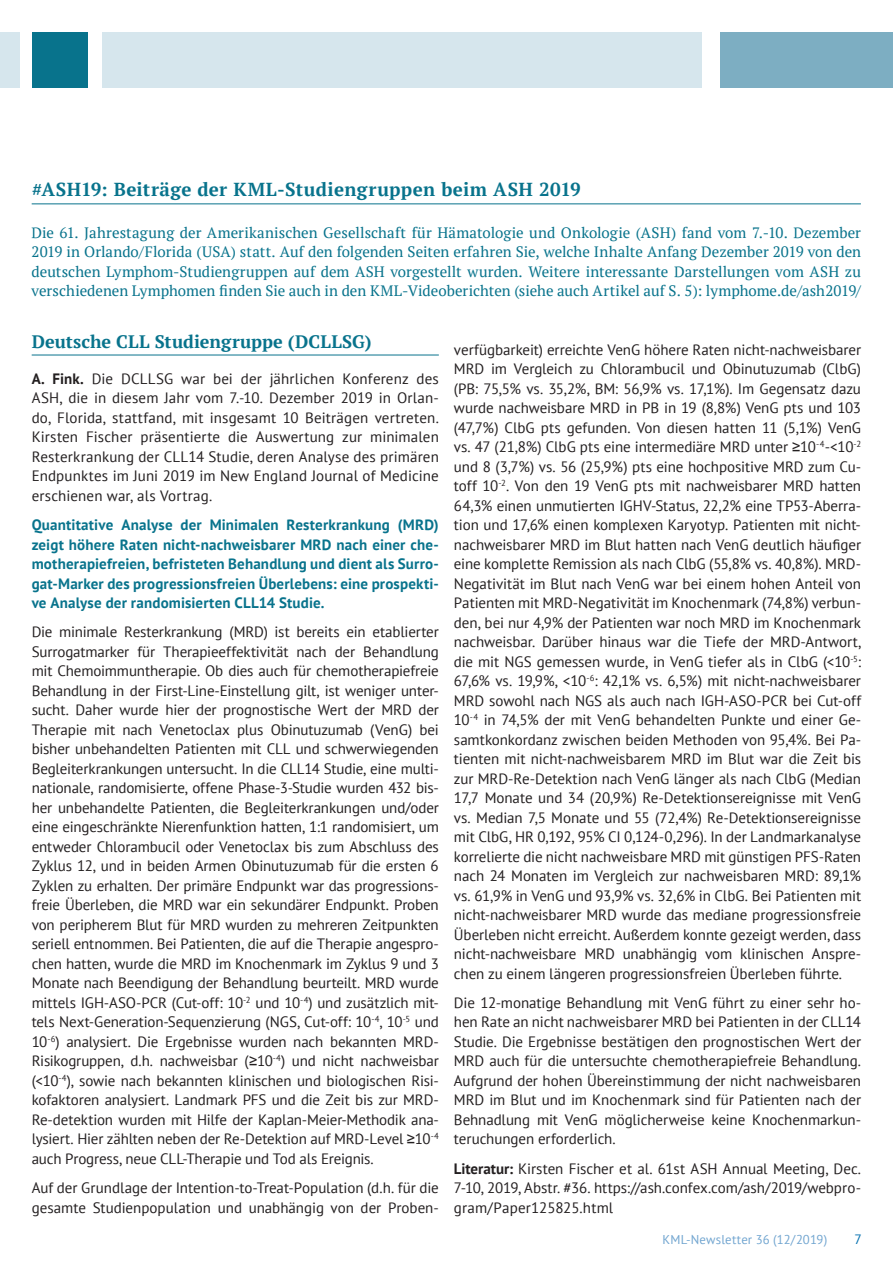
<style>
.page{position:relative;width:893px;height:1263px;background:#fff}
.page>*{position:absolute;margin:0;border:0;box-sizing:border-box;transform-origin:0 0}
.Überschriften_mit_Li{font:700 18.75px "PT Serif";letter-spacing:.02em;color:#08738c}
.Überschrift_mit_Unte{font:700 18px "PT Serif";letter-spacing:.005em;color:#08738c}
.NL_BODY_OHNE_Einzug{font:15px/19.5px "PT Sans";letter-spacing:-.005em;color:#231f20;text-align:justify}
.NL_BODY_MIT__Einzug{font:15px/19.5px "PT Serif";letter-spacing:-.005em;color:#08738c;text-align:justify}
.NL_BODY_OHNE_Einzug-2{font:700 15px/19.5px "PT Sans";letter-spacing:.01em;color:#08738c;text-align:justify}
.t1{font:13.5px "PT Sans";color:#006faf}
.t2{font:12.75px "PT Sans";letter-spacing:.01em;color:#71a5d0}
.s1{font-weight:700}
.s2{font-family:"Arial"}
</style>
<div class="page">
<hr style="left:32px;top:355px;width:407px;height:1px;background:#08738c">
<hr style="left:32px;top:203px;width:829px;height:1px;background:#08738c">
<div style="left:720px;top:32px;width:173px;height:55px;background:#7daec2"></div>
<div style="left:102px;top:32px;width:599px;height:55px;background:#d6e6ed"></div>
<div style="left:32px;top:32px;width:55px;height:55px;background:#08738c"></div>
<div style="left:0;top:32px;width:19px;height:55px;background:#d6e6ed"></div>
<p class="Überschriften_mit_Li" style="left:32px;top:177px;width:550px">#ASH19: Beiträge der KML-Studiengruppen beim ASH 2019</p>
<p class="NL_BODY_MIT__Einzug" style="left:31px;top:222px;width:831px">Die 61. Jahrestagung der Amerikanischen Gesellschaft für Hämatologie und Onkologie (ASH) fand vom 7.-10. Dezember 2019 in Orlando/Florida (USA) statt. Auf den folgenden Seiten erfahren Sie, welche Inhalte Anfang Dezember 2019 von den deutschen Lymphom-Studiengruppen auf dem ASH vorgestellt wurden. Weitere interessante Darstellungen vom ASH zu verschiedenen Lymphomen finden Sie auch in den KML-Videoberichten (siehe auch Artikel auf S. 5): lymphome.de/ash2019/</p>
<p class="Überschrift_mit_Unte" style="left:32px;top:330px;width:341px">Deutsche CLL Studiengruppe (DCLLSG)</p>
<p class="NL_BODY_OHNE_Einzug" style="left:32px;top:368px;width:409px"><span class="s1">A. Fink.</span> Die DCLLSG war bei der jährlichen Konferenz des ASH, die in diesem Jahr vom 7.-10. Dezember 2019 in Orlan&shy;do, Florida, stattfand, mit insgesamt 10 Beiträgen vertreten.<br>Kirsten Fischer präsentierte die Auswertung zur minimalen Resterkrankung der CLL14 Studie, deren Analyse des primären Endpunktes im Juni 2019 im New England Journal of Medicine erschienen war, als Vortrag.</p>
<p class="NL_BODY_OHNE_Einzug-2" style="left:32px;top:515px;width:409px">Quantitative Analyse der Minimalen Resterkrankung (MRD) zeigt höhere Raten nicht-nachweisbarer MRD nach einer che&shy;motherapiefreien, befristeten Behandlung und dient als Surro&shy;gat-Marker des progressionsfreien Überlebens: eine prospekti&shy;ve Analyse der randomisierten CLL14 Studie.</p>
<p class="NL_BODY_OHNE_Einzug" style="left:32px;top:622px;width:409px">Die minimale Resterkrankung (MRD) ist bereits ein etablierter Surrogatmarker für Therapieeffektivität nach der Behandlung mit Chemoimmuntherapie. Ob dies auch für chemotherapiefreie Behandlung in der First-Line-Einstellung gilt, ist weniger unter&shy;sucht. Daher wurde hier der prognostische Wert der MRD der Therapie mit nach Venetoclax plus Obinutuzumab (VenG) bei bisher unbehandelten Patienten mit CLL und schwerwiegenden Begleiterkrankungen untersucht. In die CLL14 Studie, eine multi&shy;nationale, randomisierte, offene Phase-3-Studie wurden 432 bis&shy;her unbehandelte Patienten, die Begleiterkrankungen und/oder eine eingeschränkte Nierenfunktion hatten, 1:1 randomisiert, um entweder Chlorambucil oder Venetoclax bis zum Abschluss des Zyklus 12, und in beiden Armen Obinutuzumab für die ersten 6<br>Zyklen zu erhalten. Der primäre Endpunkt war das progressions&shy;freie Überleben, die MRD war ein sekundärer Endpunkt. Proben von peripherem Blut für MRD wurden zu mehreren Zeitpunkten seriell entnommen. Bei Patienten, die auf die Therapie angespro&shy;chen hatten, wurde die MRD im Knochenmark im Zyklus 9 und 3<br>Monate nach Beendigung der Behandlung beurteilt. MRD wurde mittels IGH-ASO-PCR (Cut-off: 10<sup>-2</sup> und 10<sup>-4</sup>) und zusätzlich mit&shy;tels Next-Generation-Sequenzierung (NGS, Cut-off: 10<sup>-4</sup>, 10<sup>-5</sup> und 10<sup>-6</sup>) analysiert. Die Ergebnisse wurden nach bekannten MRD-Risikogruppen, d.h. nachweisbar (<span class="s2">≥</span>10<sup>-4</sup>) und nicht nachweisbar (&lt;10<sup>-4</sup>), sowie nach bekannten klinischen und biologischen Risi&shy;kofaktoren analysiert. Landmark PFS und die Zeit bis zur MRD-Re-detektion wurden mit Hilfe der Kaplan-Meier-Methodik ana&shy;lysiert. Hier zählten neben der Re-Detektion auf MRD-Level <span class="s2">≥</span>10<sup>-4 </sup>auch Progress, neue CLL-Therapie und Tod als Ereignis.</p>
<p class="NL_BODY_OHNE_Einzug" style="left:32px;top:1178px;width:409px">Auf der Grundlage der Intention-to-Treat-Population (d.h. für die gesamte Studienpopulation und unabhängig von der Proben-</p>
<p class="NL_BODY_OHNE_Einzug" style="left:454px;top:339px;width:409px">verfügbarkeit) erreichte VenG höhere Raten nicht-nachweisbarer MRD im Vergleich zu Chlorambucil und Obinutuzumab (ClbG) (PB: 75,5% vs. 35,2%, BM: 56,9% vs. 17,1%). Im Gegensatz dazu wurde nachweisbare MRD in PB in 19 (8,8%) VenG pts und 103 (47,7%) ClbG pts gefunden. Von diesen hatten 11 (5,1%) VenG vs. 47 (21,8%) ClbG pts eine intermediäre MRD unter <span class="s2">≥</span>10<sup>-4</sup>-&lt;10<sup>-2 </sup>und 8 (3,7%) vs. 56 (25,9%) pts eine hochpositive MRD zum Cu&shy;toff 10<sup>-2</sup>. Von den 19 VenG pts mit nachweisbarer MRD hatten 64,3% einen unmutierten IGHV-Status, 22,2% eine TP53-Aberra&shy;tion und 17,6% einen komplexen Karyotyp. Patienten mit nicht&shy;nachweisbarer MRD im Blut hatten nach VenG deutlich häufiger eine komplette Remission als nach ClbG (55,8% vs. 40,8%). MRD-Negativität im Blut nach VenG war bei einem hohen Anteil von Patienten mit MRD-Negativität im Knochenmark (74,8%) verbun&shy;den, bei nur 4,9% der Patienten war noch MRD im Knochenmark nachweisbar. Darüber hinaus war die Tiefe der MRD-Antwort, die mit NGS gemessen wurde, in VenG tiefer als in ClbG (&lt;10<sup>-5</sup>:<br>67,6% vs. 19,9%, &lt;10<sup>-6</sup>: 42,1% vs. 6,5%) mit nicht-nachweisbarer MRD sowohl nach NGS als auch nach IGH-ASO-PCR bei Cut-off 10<sup>-4</sup> in 74,5% der mit VenG behandelten Punkte und einer Ge&shy;samtkonkordanz zwischen beiden Methoden von 95,4%. Bei Pa&shy;tienten mit nicht-nachweisbarem MRD im Blut war die Zeit bis zur MRD-Re-Detektion nach VenG länger als nach ClbG (Median 17,7 Monate und 34 (20,9%) Re-Detektionsereignisse mit VenG vs. Median 7,5 Monate und 55 (72,4%) Re-Detektionsereignisse mit ClbG, HR 0,192, 95% CI 0,124-0,296). In der Landmarkanalyse korrelierte die nicht nachweisbare MRD mit günstigen PFS-Raten nach 24 Monaten im Vergleich zur nachweisbaren MRD: 89,1% vs. 61,9% in VenG und 93,9% vs. 32,6% in ClbG. Bei Patienten mit nicht-nachweisbarer MRD wurde das mediane progressionsfreie Überleben nicht erreicht. Außerdem konnte gezeigt werden, dass nicht-nachweisbare MRD unabhängig vom klinischen Anspre&shy;chen zu einem längeren progressionsfreien Überleben führte.</p>
<p class="NL_BODY_OHNE_Einzug" style="left:454px;top:992px;width:409px">Die 12-monatige Behandlung mit VenG führt zu einer sehr ho&shy;hen Rate an nicht nachweisbarer MRD bei Patienten in der CLL14<br>Studie. Die Ergebnisse bestätigen den prognostischen Wert der MRD auch für die untersuchte chemotherapiefreie Behandlung.<br>Aufgrund der hohen Übereinstimmung der nicht nachweisbaren MRD im Blut und im Knochenmark sind für Patienten nach der Behnadlung mit VenG möglicherweise keine Knochenmarkun&shy;teruchungen erforderlich.</p>
<p class="NL_BODY_OHNE_Einzug" style="left:454px;top:1158px;width:409px"><span class="s1">Literatur:</span> Kirsten Fischer et al. 61st ASH Annual Meeting, Dec.<br>7-10, 2019, Abstr. #36. https://ash.confex.com/ash/2019/webpro&shy;gram/Paper125825.html</p>
<p class="t2" style="left:662px;top:1232px;width:166px">KML-Newsletter 36 (12/2019)</p>
<p class="t1" style="left:854px;top:1231px;width:9px">7</p>
</div>
